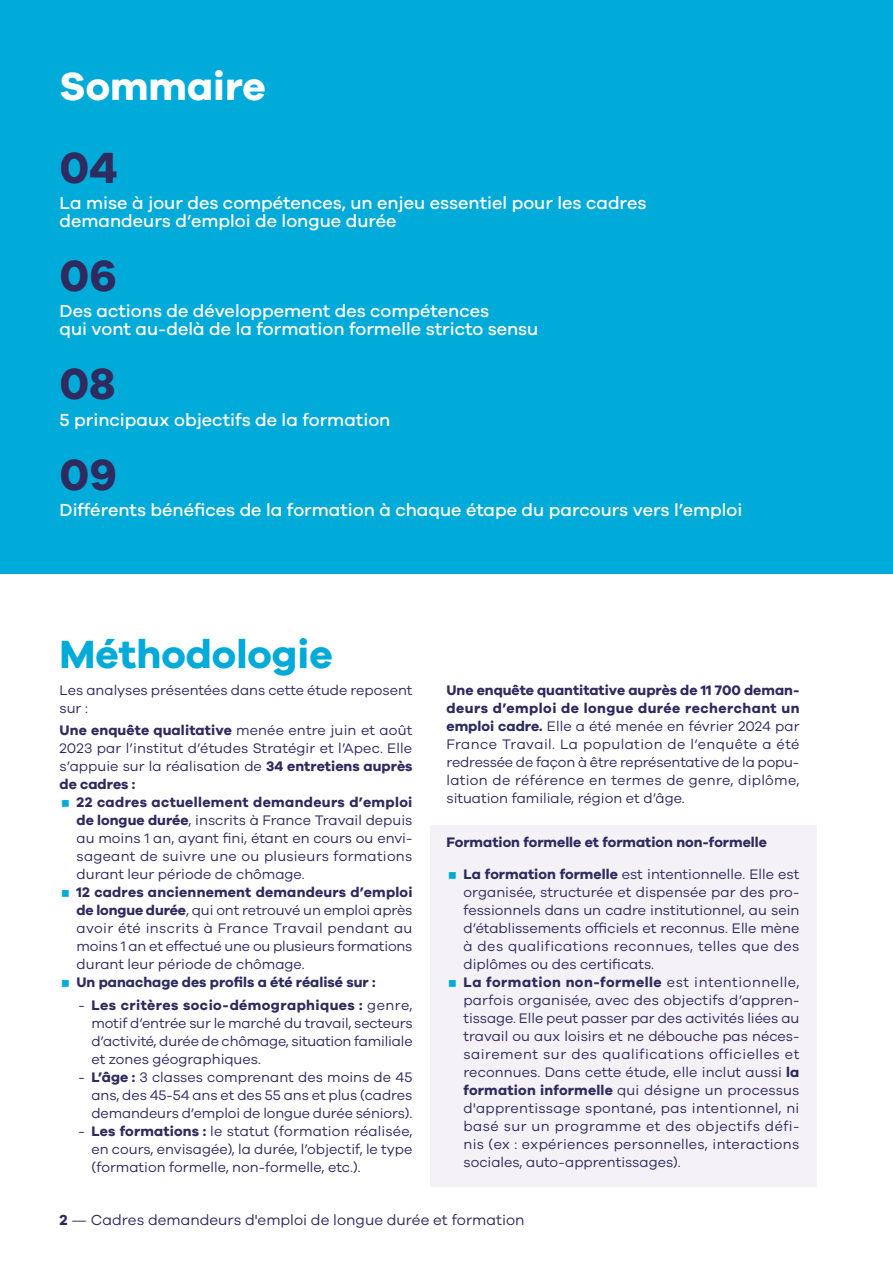
<style>
.page{position:relative;width:893px;height:1263px;background:#fff}
.page>*{position:absolute;margin:0;border:0;box-sizing:border-box;transform-origin:0 0}
.t1{font:700 45px "Galano Grotesque";color:#2f2b5f}
.t2{font:700 40.5px "Galano Grotesque";color:#00abda}
.t3{font:700 40.5px "Galano Grotesque";color:#fff}
.t4{font:500 18px/18px "Galano Grotesque";color:#fff}
.t5{font:15px "Galano Grotesque";color:#2f2b5f}
.t6{font:14.25px/18px "Galano Grotesque";color:#2f2b5f;text-align:justify}
.t7{font:700 14.25px "Galano Grotesque";color:#2f2b5f}
.s1{font-weight:700}
</style>
<div class="page">
<div style="left:430px;top:825px;width:386px;height:361px;background:#f4f2f6"></div>
<div style="left:0;top:0;width:893px;height:573px;background:#00abda"></div>
<h2 class="t3" style="left:60px;top:61px;width:208px">Sommaire</h2>
<h1 class="t1" style="left:60px;top:139px;width:60px">04</h1>
<p class="t4" style="left:60px;top:193px;width:588px">La mise à jour des compétences, un enjeu essentiel pour les cadres demandeurs d’emploi de longue durée</p>
<h1 class="t1" style="left:60px;top:248px;width:59px">06</h1>
<p class="t4" style="left:60px;top:302px;width:480px">Des actions de développement des compétences<br>qui vont au-delà de la formation formelle stricto sensu</p>
<h1 class="t1" style="left:60px;top:356px;width:57px">08</h1>
<p class="t4" style="left:60px;top:410px;width:332px">5 principaux objectifs de la formation</p>
<h1 class="t1" style="left:60px;top:446px;width:59px">09</h1>
<p class="t4" style="left:60px;top:500px;width:684px">Différents bénéfices de la formation à chaque étape du parcours vers l’emploi</p>
<h2 class="t2" style="left:60px;top:629px;width:275px">Méthodologie</h2>
<p class="t6" style="left:60px;top:681px;width:354px">Les analyses présentées dans cette étude reposent sur :</p>
<p class="t6" style="left:60px;top:721px;width:355px"><span class="s1">Une enquête qualitative</span> menée entre juin et août 2023 par l’institut d’études Stratégir et l’Apec. Elle s’appuie sur la réalisation de <span class="s1">34 entretiens auprès de cadres :</span></p>
<p class="t6" style="left:77px;top:793px;width:337px"><span class="s1">22 cadres actuellement demandeurs d’emploi de longue durée</span>, inscrits à France Travail depuis au moins 1 an, ayant fini, étant en cours ou envi&shy;sageant de suivre une ou plusieurs formations durant leur période de chômage.</p>
<p class="t6" style="left:77px;top:883px;width:337px"><span class="s1">12 cadres anciennement demandeurs d’emploi de longue durée</span>, qui ont retrouvé un emploi après avoir été inscrits à France Travail pendant au moins 1 an et effectué une ou plusieurs formations durant leur période de chômage.</p>
<p class="t7" style="left:77px;top:974px;width:301px">Un panachage des profils a été réalisé sur :</p>
<p class="t6" style="left:91px;top:995px;width:323px;text-indent:-13px">- <span class="s1">Les critères socio-démographiques :</span> genre, motif d’entrée sur le marché du travail, secteurs d’activité, durée de chômage, situation familiale et zones géographiques.</p>
<p class="t6" style="left:91px;top:1067px;width:322px;text-indent:-13px">- <span class="s1">L’âge :</span> 3 classes comprenant des moins de 45 ans, des 45-54 ans et des 55 ans et plus (cadres demandeurs d’emploi de longue durée séniors).</p>
<p class="t6" style="left:91px;top:1121px;width:323px;text-indent:-13px">- <span class="s1">Les formations :</span> le statut (formation réalisée, en cours, envisagée), la durée, l’objectif, le type (formation formelle, non-formelle, etc.).</p>
<p class="t6" style="left:446px;top:681px;width:355px"><span class="s1">Une enquête quantitative auprès de 11 700 deman&shy;deurs d’emploi de longue durée recherchant un emploi cadre.</span> Elle a été menée en février 2024 par France Travail. La population de l’enquête a été redressée de façon à être représentative de la popu&shy;lation de référence en termes de genre, diplôme, situation familiale, région et d’âge.</p>
<p class="t7" style="left:446px;top:834px;width:322px">Formation formelle et formation non-formelle</p>
<p class="t6" style="left:463px;top:865px;width:338px;text-align:left"><span class="s1">La formation formelle</span> est intentionnelle. Elle est organisée, structurée et dispensée par des pro&shy;fessionnels dans un cadre institutionnel, au sein d’établissements officiels et reconnus. Elle mène à des qualifications reconnues, telles que des diplômes ou des certificats.<br><span class="s1">La formation non-formelle</span> est intentionnelle, parfois organisée, avec des objectifs d’appren&shy;tissage. Elle peut passer par des activités liées au travail ou aux loisirs et ne débouche pas néces&shy;sairement sur des qualifications officielles et reconnues. Dans cette étude, elle inclut aussi <span class="s1">la formation informelle</span> qui désigne un processus d'apprentissage spontané, pas intentionnel, ni basé sur un programme et des objectifs défi&shy;nis (ex : expériences personnelles, interactions sociales, auto-apprentissages).</p>
<p class="t5" style="left:60px;top:1211px;width:466px"><span class="s1">2</span> — Cadres demandeurs d'emploi de longue durée et formation</p>
</div>
